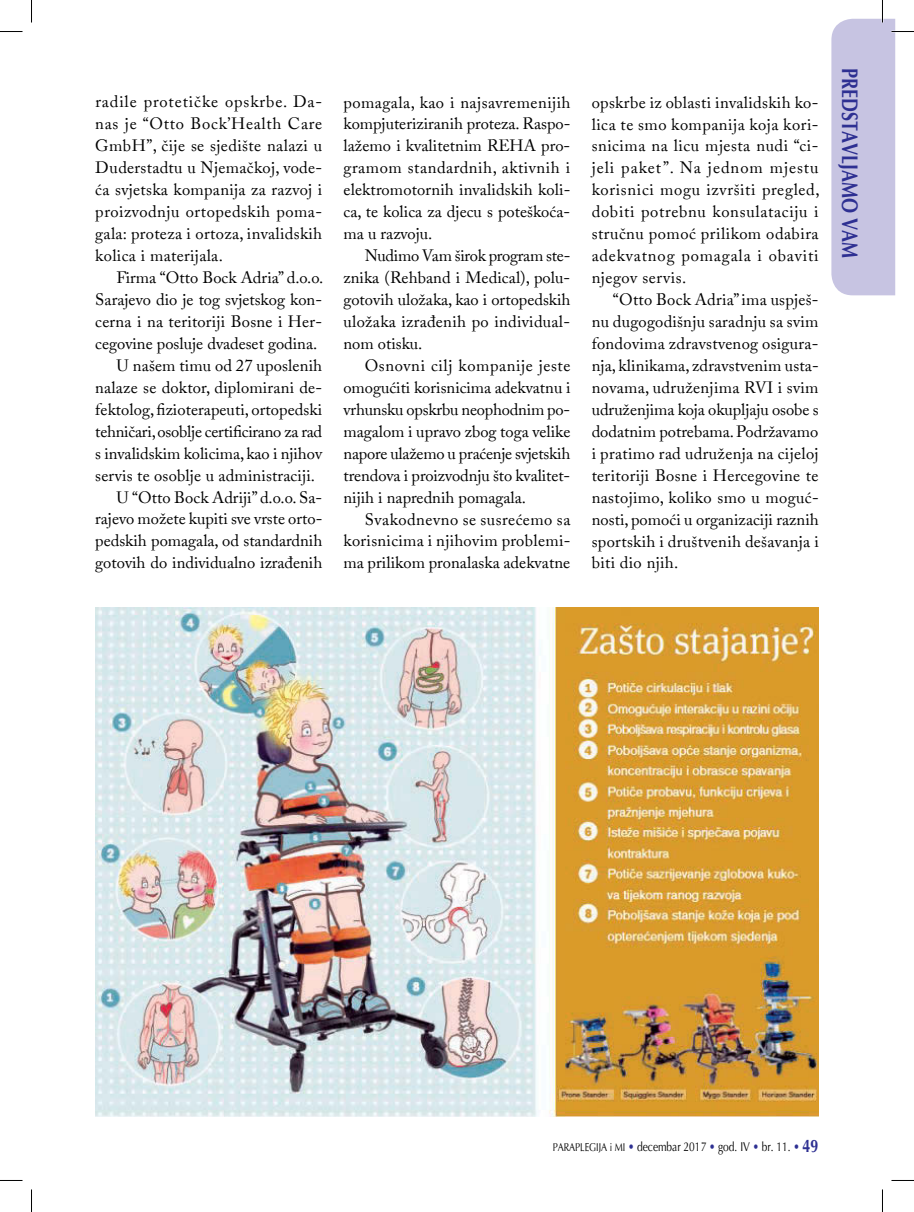
<style>
.page{position:relative;width:914px;height:1212px;background:#fff}
.page>*{position:absolute;margin:0;border:0;box-sizing:border-box;transform-origin:0 0}
.t1{font:700 22.5px "Optima";color:#2e3092;scale:.8 1}
.t2{font:16.5px/21.9px "Adobe Caslon Pro";letter-spacing:.005em;color:#000;text-align:justify}
.t3{font:16.5px "Adobe Caslon Pro";letter-spacing:-.015em;color:#000}
.t4{font:12.75px "Optima";color:#000;scale:.8 1}
.s1{font-size:11.25px}
.s2{color:#2e3092}
.s3{font-weight:700;font-size:18px;color:#2e3092}
</style>
<div class="page">
<img style="left:95px;top:607px;width:723px;height:509px">
<svg style="left:0;top:31px;width:22px;height:1px"></svg>
<svg style="left:31px;top:0;width:1px;height:22px"></svg>
<svg style="left:31px;top:1189px;width:1px;height:22px"></svg>
<svg style="left:831px;top:0;width:82px;height:295px"></svg>
<svg style="left:882px;top:1189px;width:1px;height:22px"></svg>
<p class="t2" style="left:95px;top:91px;width:228px">radile protetičke opskrbe. Da&shy;nas je “Otto Bock’Health Care GmbH”, čije se sjedište nalazi u Duderstadtu u Njemačkoj, vode&shy;ća svjetska kompanija za razvoj i proizvodnju ortopedskih poma&shy;gala: proteza i ortoza, invalidskih kolica i materijala.</p>
<p class="t2" style="left:117px;top:266px;width:208px">Firma “Otto Bock Adria” d.o.o.</p>
<p class="t2" style="left:95px;top:288px;width:228px">Sarajevo dio je tog svjetskog kon-</p>
<p class="t2" style="left:95px;top:310px;width:228px">cerna i na teritoriji Bosne i Her-</p>
<p class="t2" style="left:95px;top:332px;width:223px">cegovine posluje dvadeset godina.</p>
<p class="t2" style="left:117px;top:354px;width:207px">U našem timu od 27 uposlenih</p>
<p class="t2" style="left:95px;top:376px;width:228px">nalaze se doktor, diplomirani de-</p>
<p class="t2" style="left:95px;top:398px;width:228px">fektolog, fizioterapeuti, ortopedski</p>
<p class="t3" style="left:95px;top:421px;width:228px">tehničari, osoblje certificirano za rad</p>
<p class="t2" style="left:95px;top:442px;width:228px">s invalidskim kolicima, kao i njihov</p>
<p class="t2" style="left:95px;top:464px;width:221px">servis te osoblje u administraciji.</p>
<p class="t2" style="left:117px;top:485px;width:207px">U “Otto Bock Adriji” d.o.o. Sa-</p>
<p class="t2" style="left:95px;top:507px;width:228px">rajevo možete kupiti sve vrste orto-</p>
<p class="t2" style="left:95px;top:529px;width:228px">pedskih pomagala, od standardnih</p>
<p class="t2" style="left:95px;top:551px;width:228px">gotovih do individualno izrađenih</p>
<p class="t2" style="left:343px;top:91px;width:228px">pomagala, kao i najsavremenijih kompjuteriziranih proteza. Raspo&shy;lažemo i kvalitetnim REHA pro&shy;gramom standardnih, aktivnih i elektromotornih invalidskih koli&shy;ca, te kolica za djecu s poteškoća&shy;ma u razvoju.</p>
<p class="t2" style="left:343px;top:244px;width:228px;text-indent:21px">Nudimo Vam širok program ste&shy;znika (Rehband i Medical), polu&shy;gotovih uložaka, kao i ortopedskih uložaka izrađenih po individual&shy;nom otisku.</p>
<p class="t2" style="left:343px;top:354px;width:228px;text-indent:21px">Osnovni cilj kompanije jeste omogućiti korisnicima adekvatnu i vrhunsku opskrbu neophodnim po&shy;magalom i upravo zbog toga velike napore ulažemo u praćenje svjetskih trendova i proizvodnju što kvalitet&shy;nijih i naprednih pomagala.</p>
<p class="t2" style="left:343px;top:507px;width:228px;text-indent:21px">Svakodnevno se susrećemo sa korisnicima i njihovim problemi&shy;ma prilikom pronalaska adekvatne</p>
<p class="t2" style="left:591px;top:91px;width:229px">opskrbe iz oblasti invalidskih ko&shy;lica te smo kompanija koja kori&shy;snicima na licu mjesta nudi “ci&shy;jeli paket”. Na jednom mjestu korisnici mogu izvršiti pregled, dobiti potrebnu konsulataciju i stručnu pomoć prilikom odabira adekvatnog pomagala i obaviti njegov servis.</p>
<p class="t2" style="left:591px;top:288px;width:228px;text-indent:21px">“Otto Bock Adria” ima uspješ&shy;nu dugogodišnju saradnju sa svim fondovima zdravstvenog osigura&shy;nja, klinikama, zdravstvenim usta&shy;novama, udruženjima RVI i svim udruženjima koja okupljaju osobe s dodatnim potrebama. Podržavamo i pratimo rad udruženja na cijeloj teritoriji Bosne i Hercegovine te nastojimo, koliko smo u moguć&shy;nosti, pomoći u organizaciji raznih sportskih i društvenih dešavanja i biti dio njih.</p>
<h1 class="t1" style="left:863px;top:67px;width:239px;rotate:90deg">Predstavljamo vam</h1>
<p class="t4" style="left:552px;top:1137px;width:334px"><span class="s1">Paraplegija i mi</span> <span class="s2">•</span> decembar 2017 <span class="s2">•</span> god. IV <span class="s2">•</span> br. 11. <span class="s2">•</span> <span class="s3">49</span></p>
</div>
